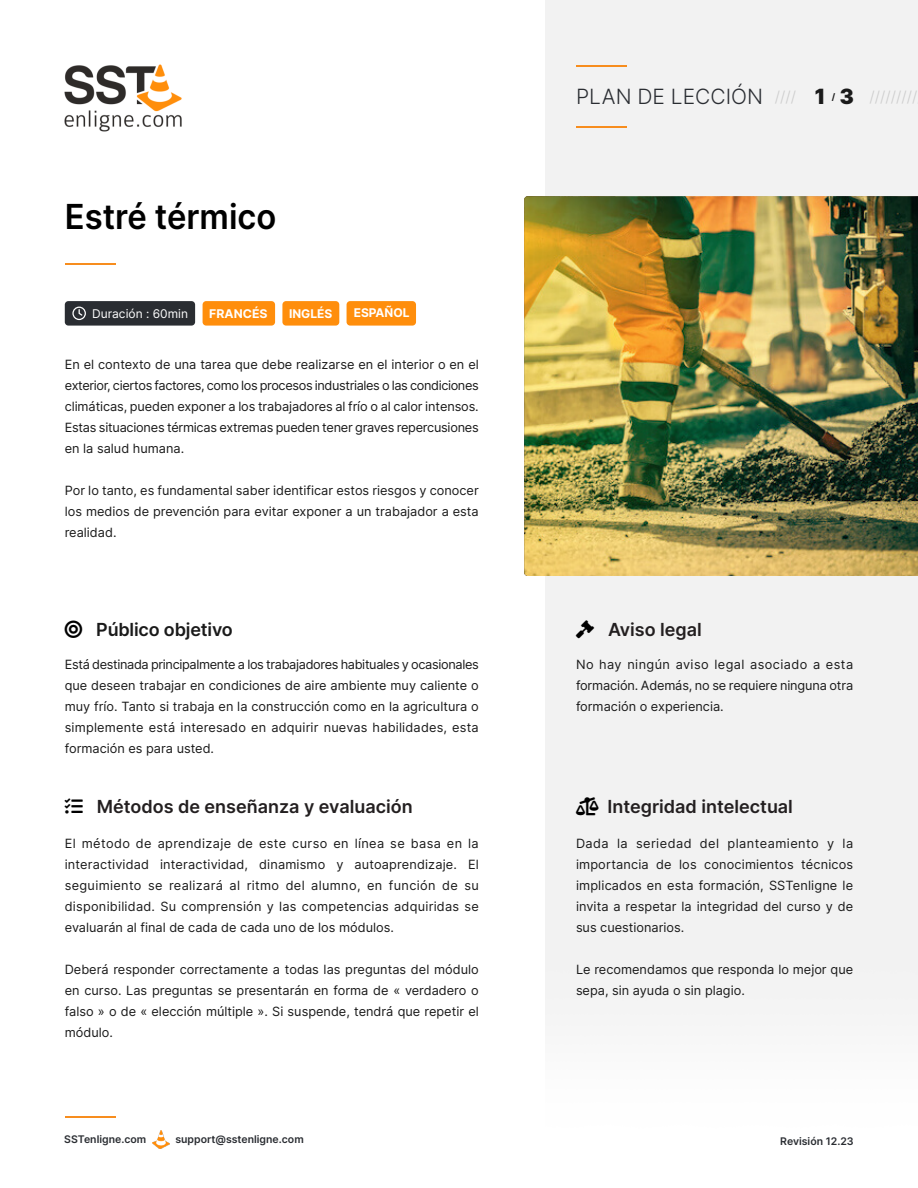
<style>
.page{position:relative;width:918px;height:1188px;background:#fff}
.page>*{position:absolute;margin:0;border:0;box-sizing:border-box;transform-origin:0 0}
.t1{font:600 34.5px "Inter";color:#000;scale:.95 1}
.t2{font:300 21px "Inter";color:#2a2d32}
.t3{font:600 18px "Inter";color:#231f20}
.t4{font:600 18px "Inter";letter-spacing:-.01em;color:#1a1a1a}
.t5{font:300 15px "Inter";color:#ccc}
.t6{font:12.75px/21px "Inter";color:#1a1a1a;text-align:justify}
.t7{font:700 12px "Inter";color:#fff}
.t8{font:12px "Inter";color:#fff}
.t9{font:600 10.5px "Inter";color:#2a2d32}
.t10{font:700 9px "Inter";color:#1a1a1a}
.s1{font-weight:900;font-size:21px;color:#1a1a1a}
.s2{color:#000}
</style>
<div class="page">
<div style="left:545px;top:0;width:373px;height:1016px;background:#f2f2f2"></div>
<img style="left:64px;top:64px;width:118px;height:68px">
<hr style="left:576px;top:65px;width:50px;height:1px;background:#f78d1e">
<hr style="left:576px;top:126px;width:50px;height:1px;background:#f78d1e">
<img style="left:152px;top:1131px;width:18px;height:17px">
<img style="left:524px;top:196px;width:394px;height:380px">
<svg style="left:758px;top:241px;width:1px;height:26px"></svg>
<div style="left:347px;top:301px;width:69px;height:25px;background:#ff8e0c;border-radius:4px"></div>
<div style="left:203px;top:301px;width:72px;height:25px;background:#ff8e0c;border-radius:4px"></div>
<div style="left:282px;top:301px;width:57px;height:25px;background:#ff8e0c;border-radius:4px"></div>
<div style="left:65px;top:301px;width:130px;height:25px;background:#2a2d32;border-radius:4px"></div>
<svg style="left:72px;top:307px;width:14px;height:13px"></svg>
<hr style="left:65px;top:1116px;width:50px;height:1px;background:#f78d1e">
<hr style="left:65px;top:264px;width:50px;height:1px;background:#f78d1e">
<svg style="left:576px;top:620px;width:18px;height:18px"></svg>
<svg style="left:576px;top:798px;width:23px;height:18px"></svg>
<h2 class="t2" style="left:576px;top:84px;width:189px">PLAN DE LECCIÓN</h2>
<p class="t5" style="left:775px;top:88px;width:52px">//// <span class="s1">1</span></p>
<p class="t10" style="left:832px;top:91px;width:5px">/</p>
<p class="t5" style="left:840px;top:88px;width:79px"><span class="s1">3</span> /////////</p>
<h1 class="t1" style="left:65px;top:195px;width:224px">Estré térmico</h1>
<p class="t8" style="left:92px;top:306px;width:97px">Duración : 60min</p>
<p class="t7" style="left:209px;top:306px;width:60px">FRANCÉS</p>
<p class="t7" style="left:289px;top:306px;width:45px">INGLÉS</p>
<p class="t7" style="left:354px;top:306px;width:57px">ESPAÑOL</p>
<p class="t6" style="left:65px;top:354px;width:416px">En el contexto de una tarea que debe realizarse en el interior o en el exterior, ciertos factores, como los procesos industriales o las condiciones climáticas, pueden exponer a los trabajadores al frío o al calor intensos.<br>Estas situaciones térmicas extremas pueden tener graves repercusiones en la salud humana.</p>
<p class="t6" style="left:65px;top:480px;width:415px">Por lo tanto, es fundamental saber identificar estos riesgos y conocer los medios de prevención para evitar exponer a un trabajador a esta realidad.</p>
<h3 class="t4" style="left:65px;top:618px;width:170px"><span class="s2">◎</span> Público objetivo</h3>
<h3 class="t3" style="left:608px;top:618px;width:95px">Aviso legal</h3>
<p class="t6" style="left:65px;top:654px;width:416px">Está destinada principalmente a los trabajadores habituales y ocasionales que deseen trabajar en condiciones de aire ambiente muy caliente o muy frío. Tanto si trabaja en la construcción como en la agricultura o simplemente está interesado en adquirir nuevas habilidades, esta formación es para usted.</p>
<p class="t6" style="left:576px;top:654px;width:279px">No hay ningún aviso legal asociado a esta formación. Además, no se requiere ninguna otra formación o experiencia.</p>
<h3 class="t3" style="left:97px;top:796px;width:317px">Métodos de enseñanza y evaluación</h3>
<h3 class="t3" style="left:607px;top:796px;width:187px">Integridad intelectual</h3>
<p class="t6" style="left:65px;top:833px;width:416px">El método de aprendizaje de este curso en línea se basa en la interactividad interactividad, dinamismo y autoaprendizaje. El seguimiento se realizará al ritmo del alumno, en función de su disponibilidad. Su comprensión y las competencias adquiridas se evaluarán al final de cada de cada uno de los módulos.</p>
<p class="t6" style="left:65px;top:959px;width:416px">Deberá responder correctamente a todas las preguntas del módulo en curso. Las preguntas se presentarán en forma de « verdadero o falso » o de « elección múltiple ». Si suspende, tendrá que repetir el módulo.</p>
<p class="t6" style="left:576px;top:833px;width:279px">Dada la seriedad del planteamiento y la importancia de los conocimientos técnicos implicados en esta formación, SSTenligne le invita a respetar la integridad del curso y de sus cuestionarios.</p>
<p class="t6" style="left:576px;top:959px;width:279px">Le recomendamos que responda lo mejor que sepa, sin ayuda o sin plagio.</p>
<p class="t9" style="left:64px;top:1132px;width:83px">SSTenligne.com</p>
<p class="t9" style="left:175px;top:1132px;width:130px">support@sstenligne.com</p>
<p class="t9" style="left:780px;top:1135px;width:75px">Revisión 12.23</p>
</div>
